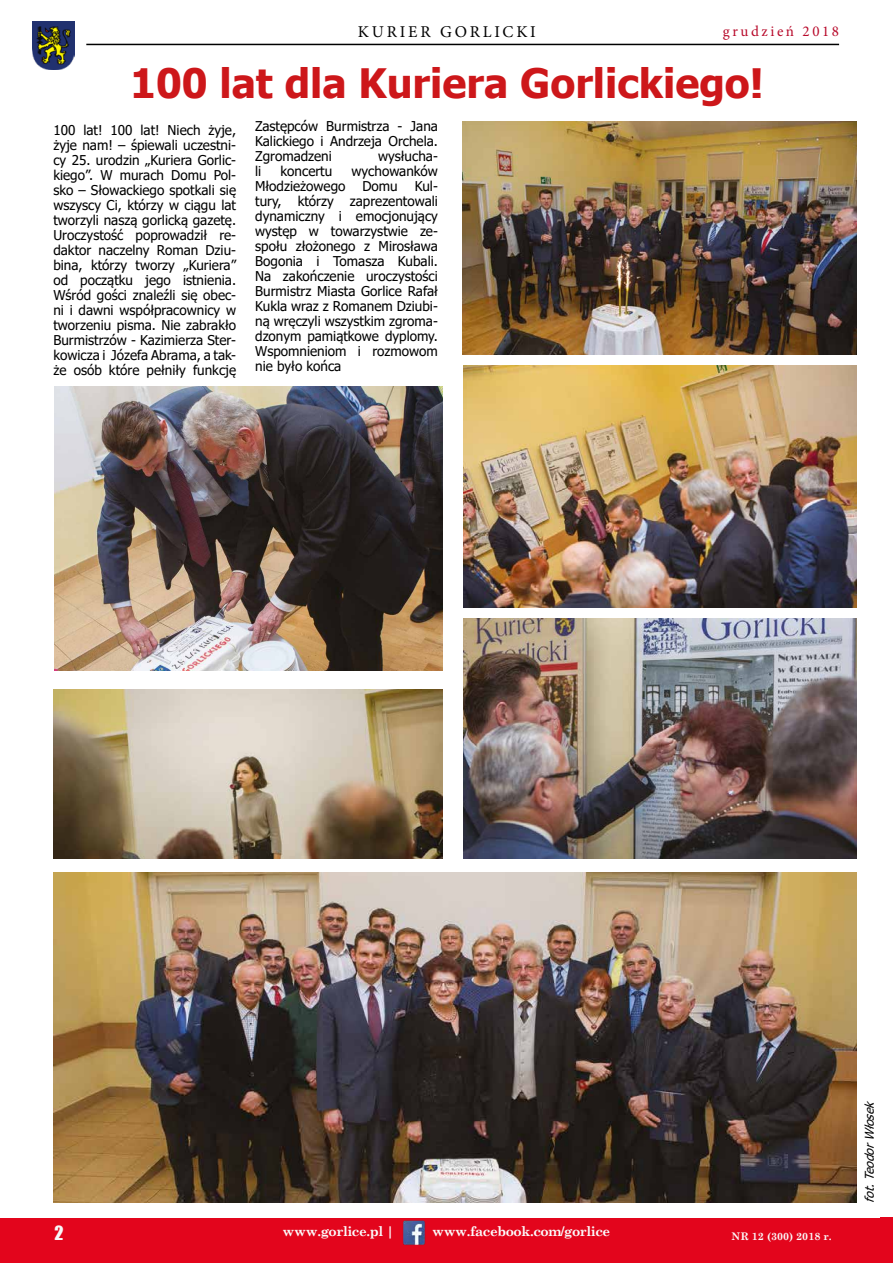
<style>
.page{position:relative;width:893px;height:1263px;background:#fff}
.page>*{position:absolute;margin:0;border:0;box-sizing:border-box;transform-origin:0 0}
.t1{font:700 40.5px "Tahoma";color:#cd171a}
.t2{font:18px "Impact";color:#f8f8f8}
.t3{font:16.5px "Minion Pro";letter-spacing:.17em;color:#000}
.t4{font:15px "Minion Pro";letter-spacing:.17em;color:#b80a2b}
.t5{font:13.5px/15px "Tahoma";color:#000;text-align:justify}
.t6{font:700 13.5px "Century Schoolbook";letter-spacing:-.03em;color:#fbfbfb}
.t7{font:italic 12px "Tahoma";color:#000}
.t8{font:700 10.5px "Century Schoolbook";color:#fafafa}
</style>
<div class="page">
<img style="left:32px;top:21px;width:42px;height:48px">
<hr style="left:86px;top:44px;width:753px;height:1px;background:#000">
<div style="left:0;top:1218px;width:893px;height:45px;background:#e3051c"></div>
<img style="left:402px;top:1220px;width:24px;height:26px">
<img style="left:463px;top:366px;width:393px;height:241px">
<img style="left:463px;top:121px;width:393px;height:233px">
<div style="left:880px;top:1217px;width:13px;height:46px;background:#e3051c"></div>
<img style="left:53px;top:872px;width:803px;height:331px">
<img style="left:463px;top:619px;width:393px;height:240px">
<img style="left:54px;top:387px;width:388px;height:283px">
<img style="left:53px;top:690px;width:389px;height:169px">
<p class="t3" style="left:358px;top:21px;width:179px">KURIER GORLICKI</p>
<p class="t4" style="left:723px;top:21px;width:118px">grudzień 2018</p>
<h1 class="t1" style="left:130px;top:55px;width:635px">100 lat dla Kuriera Gorlickiego!</h1>
<p class="t5" style="left:53px;top:124px;width:184px">100 lat! 100 lat! Niech żyje, żyje nam! – śpiewali uczestni&shy;cy 25. urodzin „Kuriera Gorlic&shy;kiego”. W murach Domu Pol&shy;sko – Słowackiego spotkali się wszyscy Ci, którzy w ciągu lat tworzyli naszą gorlicką gazetę.<br>Uroczystość poprowadził re&shy;daktor naczelny Roman Dziu&shy;bina, którzy tworzy „Kuriera” od początku jego istnienia.<br>Wśród gości znaleźli się obec&shy;ni i dawni współpracownicy w tworzeniu pisma. Nie zabrakło Burmistrzów - Kazimierza Ster&shy;kowicza i Józefa Abrama, a tak&shy;że osób które pełniły funkcję</p>
<p class="t5" style="left:255px;top:120px;width:184px">Zastępców Burmistrza - Jana Kalickiego i Andrzeja Orchela.<br>Zgromadzeni</p>
<p class="t5" style="left:378px;top:150px;width:61px">wysłucha-</p>
<p class="t5" style="left:255px;top:165px;width:8px">li</p>
<p class="t5" style="left:281px;top:165px;width:53px">koncertu</p>
<p class="t5" style="left:352px;top:165px;width:88px">wychowanków</p>
<p class="t5" style="left:255px;top:180px;width:92px">Młodzieżowego</p>
<p class="t5" style="left:362px;top:180px;width:37px">Domu</p>
<p class="t5" style="left:255px;top:180px;width:184px;text-indent:160px">Kul&shy;tury, którzy zaprezentowali dynamiczny i emocjonujący występ w towarzystwie ze&shy;społu złożonego z Mirosława Bogonia i Tomasza Kubali.<br>Na zakończenie uroczystości Burmistrz Miasta Gorlice Rafał Kukla wraz z Romanem Dziubi&shy;ną wręczyli wszystkim zgroma&shy;dzonym pamiątkowe dyplomy.<br>Wspomnieniom i rozmowom nie było końca</p>
<h2 class="t2" style="left:54px;top:1219px;width:11px">2</h2>
<p class="t6" style="left:283px;top:1220px;width:113px">www.gorlice.pl |</p>
<p class="t6" style="left:432px;top:1220px;width:180px">www.facebook.com/gorlice</p>
<p class="t8" style="left:732px;top:1228px;width:102px">NR 12 (300) 2018 r.</p>
<p class="t7" style="left:861px;top:1203px;width:108px;rotate:-90deg">fot.TeodorWłosek</p>
</div>
